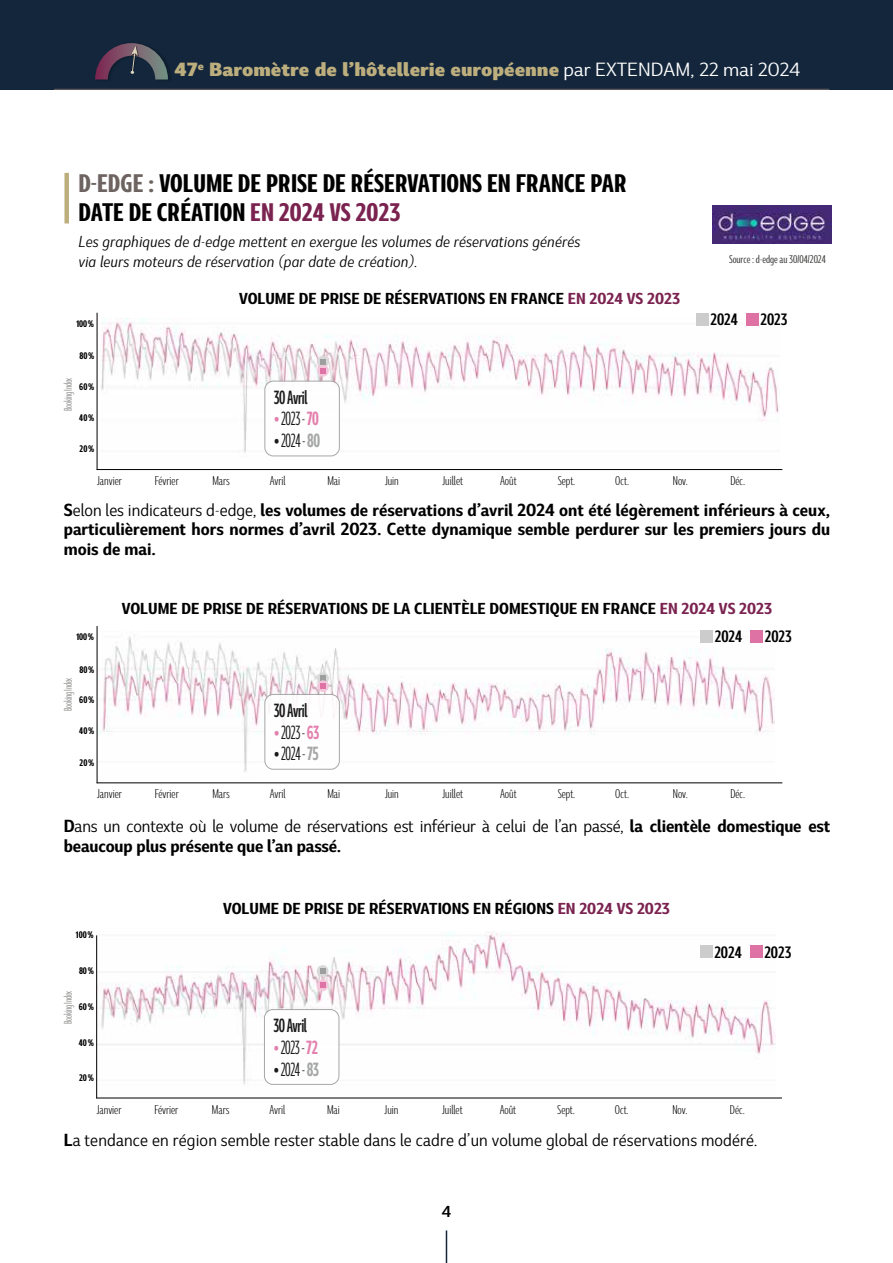
<style>
.page{position:relative;width:893px;height:1263px;background:#fff}
.page>*{position:absolute;margin:0;border:0;box-sizing:border-box;transform-origin:0 0}
.t1{font:700 condensed 24px/28.8px "Marble Display";color:#000}
.t2{font:800 expanded 18px "Marble Display";color:#bdae7e}
.t3{font:condensed 18px "Marble Display";letter-spacing:-.025em;color:#000;scale:.75 1}
.t4{font:600 condensed 18px "Marble Display";letter-spacing:-.025em;color:#000;scale:.75 1}
.t5{font:expanded 18px "Marble Display";color:#fff}
.t6{font:700 expanded 16.5px/19.5px "Marble Display";color:#000;text-align:justify;scale:.9 1}
.t7{font:expanded 16.5px/19.5px "Marble Display";letter-spacing:-.01em;color:#000;scale:.9 1}
.t8{font:expanded 16.5px "Marble Display";letter-spacing:.01em;color:#000;scale:.9 1}
.t9{font:600 condensed 15.6px "Marble Display";color:#000}
.t10{font:700 15px "Marble Display";color:#000}
.t11{font:italic expanded 15px/19.5px "Marble Display";letter-spacing:.01em;color:#000;scale:.9 1}
.t12{font:600 expanded 15px "Marble Display";color:#000}
.t13{font:300 condensed 12px "Marble Display";color:#000}
.t14{font:500 condensed 10.5px "Marble Display";letter-spacing:-.025em;color:#9d9d9c;scale:.75 1}
.t15{font:condensed 10.5px "Marble Display";color:#3c3c3b}
.t16{font:700 condensed 9px "Marble Display";color:#000;scale:.9 1}
.s1{font-weight:400;color:#fff}
.s2{color:#6d6461}
.s3{color:#7b2350}
.s4{font-weight:800;color:#e073a5}
.s5{font-weight:700;color:#e073a5}
.s6{font-weight:800}
.s7{font-weight:700;color:#9d9e9e}
.s8{font-weight:400}
.s9{font-weight:700}
</style>
<div class="page">
<hr style="left:446px;top:1230px;width:1px;height:33px;background:#13263b">
<div style="left:0;top:1px;width:893px;height:88px;background:#13263b"></div>
<hr style="left:54px;top:89px;width:775px;height:1px;background:#6d6461">
<svg style="left:95px;top:43px;width:73px;height:37px"></svg>
<div style="left:64px;top:173px;width:5px;height:50px;background:#bdae7e"></div>
<img style="left:713px;top:205px;width:118px;height:38px">
<img style="left:100px;top:319px;width:679px;height:138px">
<div style="left:696px;top:313px;width:13px;height:12px;background:#ccc"></div>
<div style="left:746px;top:313px;width:13px;height:12px;background:#de72a5"></div>
<hr style="left:97px;top:469px;width:685px;height:1px;background:#000">
<hr style="left:97px;top:313px;width:1px;height:157px;background:#000">
<div style="left:265px;top:381px;width:74px;height:75px;background:#fff;border-radius:9px"></div>
<div style="left:264px;top:381px;width:76px;height:75px;border:1px solid #9d9d9c;border-radius:9px"></div>
<div style="left:317px;top:356px;width:12px;height:12px;background:#d8d8d8;border-radius:50%"></div>
<svg style="left:317px;top:365px;width:12px;height:12px"></svg>
<svg style="left:320px;top:359px;width:6px;height:14px"></svg>
<img style="left:98px;top:636px;width:676px;height:136px">
<div style="left:700px;top:630px;width:13px;height:13px;background:#ccc"></div>
<div style="left:750px;top:630px;width:13px;height:13px;background:#de72a5"></div>
<hr style="left:97px;top:782px;width:685px;height:1px;background:#000">
<hr style="left:97px;top:626px;width:1px;height:157px;background:#000">
<div style="left:265px;top:694px;width:74px;height:75px;background:#fff;border-radius:9px"></div>
<div style="left:264px;top:694px;width:76px;height:76px;border:1px solid #9d9d9c;border-radius:9px"></div>
<div style="left:317px;top:672px;width:12px;height:12px;background:#d8d8d8;border-radius:50%"></div>
<div style="left:317px;top:680px;width:12px;height:12px;background:#f3c7db;border-radius:50%"></div>
<svg style="left:320px;top:675px;width:6px;height:14px"></svg>
<img style="left:97px;top:931px;width:679px;height:168px">
<div style="left:700px;top:945px;width:13px;height:13px;background:#ccc"></div>
<div style="left:750px;top:945px;width:13px;height:13px;background:#de72a5"></div>
<hr style="left:96px;top:1097px;width:686px;height:1px;background:#000">
<hr style="left:96px;top:935px;width:1px;height:163px;background:#000">
<div style="left:264px;top:1009px;width:75px;height:75px;background:#fff;border-radius:9px"></div>
<div style="left:264px;top:1009px;width:75px;height:76px;border:1px solid #9d9d9c;border-radius:9px"></div>
<div style="left:317px;top:965px;width:11px;height:12px;background:#d8d8d8;border-radius:50%"></div>
<svg style="left:320px;top:968px;width:5px;height:6px"></svg>
<div style="left:317px;top:979px;width:11px;height:12px;background:#f3c7db;border-radius:50%"></div>
<svg style="left:320px;top:982px;width:5px;height:6px"></svg>
<p class="t2" style="left:187px;top:53px;width:615px">5<sup>e</sup> Baromètre de l’hôtellerie européenne <span class="s1">par EXTENDAM, 22 mai 2024</span></p>
<p class="t2" style="left:175px;top:53px;width:25px">47</p>
<p class="t5" style="left:700px;top:55px;width:110px">15 mars 2024</p>
<h1 class="t1" style="left:78px;top:166px;width:550px"><span class="s2">D-EDGE :</span> VOLUME DE PRISE DE RÉSERVATIONS EN FRANCE PAR<br>DATE DE CRÉATION <span class="s3">EN 2024 VS 2023</span></h1>
<p class="t11" style="left:78px;top:231px;width:559px">Les graphiques de d-edge mettent en exergue les volumes de réservations générés via leurs moteurs de réservation (par date de création).</p>
<p class="t10" style="left:239px;top:285px;width:442px">VOLUME DE PRISE DE RÉSERVATIONS EN FRANCE <span class="s3">EN 2024 VS 2023</span></p>
<p class="t15" style="left:729px;top:250px;width:98px">Source : d-edge au 30/04/2024</p>
<p class="t16" style="left:76px;top:316px;width:21px">100 %</p>
<p class="t9" style="left:710px;top:306px;width:29px">2024</p>
<p class="t9" style="left:760px;top:306px;width:28px">2023</p>
<p class="t16" style="left:79px;top:348px;width:18px">80 %</p>
<p class="t16" style="left:79px;top:379px;width:18px">60 %</p>
<p class="t16" style="left:79px;top:409px;width:18px">40 %</p>
<p class="t16" style="left:80px;top:441px;width:18px">20 %</p>
<p class="t14" style="left:59px;top:411px;width:46px;rotate:-90deg">Booking Index</p>
<p class="t4" style="left:274px;top:382px;width:47px">30 Avril</p>
<p class="t3" style="left:274px;top:404px;width:62px"><span class="s4">•</span> 2023 - <span class="s5">70</span></p>
<p class="t3" style="left:274px;top:426px;width:63px"><span class="s6">•</span> 2024 - <span class="s7">80</span></p>
<p class="t13" style="left:97px;top:471px;width:26px">Janvier</p>
<p class="t13" style="left:155px;top:471px;width:25px">Février</p>
<p class="t13" style="left:212px;top:471px;width:19px">Mars</p>
<p class="t13" style="left:270px;top:471px;width:17px">Avril</p>
<p class="t13" style="left:327px;top:471px;width:14px">Mai</p>
<p class="t13" style="left:385px;top:471px;width:15px">Juin</p>
<p class="t13" style="left:443px;top:471px;width:22px">Juillet</p>
<p class="t13" style="left:500px;top:471px;width:18px">Août</p>
<p class="t13" style="left:558px;top:471px;width:19px">Sept.</p>
<p class="t13" style="left:615px;top:471px;width:15px">Oct.</p>
<p class="t13" style="left:673px;top:471px;width:17px">Nov.</p>
<p class="t13" style="left:730px;top:471px;width:16px">Déc.</p>
<p class="t6" style="left:64px;top:498px;width:853px">S<span class="s8">elon les indicateurs d-edge,</span> les volumes de réservations d’avril 2024 ont été légèrement inférieurs à ceux, particulièrement hors normes d’avril 2023. Cette dynamique semble perdurer sur les premiers jours du mois de mai.</p>
<p class="t10" style="left:122px;top:596px;width:652px">VOLUME DE PRISE DE RÉSERVATIONS DE LA CLIENTÈLE DOMESTIQUE EN FRANCE <span class="s3">EN 2024 VS 2023</span></p>
<p class="t16" style="left:76px;top:629px;width:21px">100 %</p>
<p class="t9" style="left:715px;top:623px;width:29px">2024</p>
<p class="t9" style="left:765px;top:623px;width:28px">2023</p>
<p class="t16" style="left:79px;top:662px;width:18px">80 %</p>
<p class="t16" style="left:79px;top:692px;width:18px">60 %</p>
<p class="t16" style="left:79px;top:723px;width:18px">40 %</p>
<p class="t16" style="left:80px;top:754px;width:18px">20 %</p>
<p class="t14" style="left:59px;top:711px;width:46px;rotate:-90deg">Booking Index</p>
<p class="t4" style="left:274px;top:695px;width:47px">30 Avril</p>
<p class="t3" style="left:274px;top:717px;width:62px"><span class="s4">•</span> 2023 - <span class="s5">63</span></p>
<p class="t3" style="left:274px;top:739px;width:61px"><span class="s6">•</span> 2024 - <span class="s7">75</span></p>
<p class="t13" style="left:97px;top:784px;width:26px">Janvier</p>
<p class="t13" style="left:155px;top:784px;width:25px">Février</p>
<p class="t13" style="left:212px;top:784px;width:19px">Mars</p>
<p class="t13" style="left:270px;top:784px;width:17px">Avril</p>
<p class="t13" style="left:327px;top:784px;width:14px">Mai</p>
<p class="t13" style="left:385px;top:784px;width:15px">Juin</p>
<p class="t13" style="left:443px;top:784px;width:22px">Juillet</p>
<p class="t13" style="left:500px;top:784px;width:18px">Août</p>
<p class="t13" style="left:558px;top:784px;width:19px">Sept.</p>
<p class="t13" style="left:615px;top:784px;width:15px">Oct.</p>
<p class="t13" style="left:673px;top:784px;width:17px">Nov.</p>
<p class="t13" style="left:730px;top:784px;width:16px">Déc.</p>
<p class="t7" style="left:64px;top:815px;width:853px"><span class="s9">D</span>ans un contexte où le volume de réservations est inférieur à celui de l’an passé, <span class="s9">la clientèle domestique est beaucoup plus présente que l’an passé.</span></p>
<p class="t16" style="left:76px;top:927px;width:21px">100 %</p>
<p class="t16" style="left:79px;top:963px;width:18px">80 %</p>
<p class="t16" style="left:79px;top:999px;width:18px">60 %</p>
<p class="t16" style="left:79px;top:1035px;width:18px">40 %</p>
<p class="t16" style="left:79px;top:1069px;width:18px">20 %</p>
<p class="t14" style="left:59px;top:1024px;width:46px;rotate:-90deg">Booking Index</p>
<p class="t10" style="left:223px;top:896px;width:448px">VOLUME DE PRISE DE RÉSERVATIONS EN RÉGIONS <span class="s3">EN 2024 VS 2023</span></p>
<p class="t4" style="left:273px;top:1010px;width:47px">30 Avril</p>
<p class="t3" style="left:273px;top:1033px;width:61px"><span class="s4">•</span> 2023 - <span class="s5">72</span></p>
<p class="t3" style="left:273px;top:1054px;width:63px"><span class="s6">•</span> 2024 - <span class="s7">83</span></p>
<p class="t9" style="left:714px;top:939px;width:29px">2024</p>
<p class="t9" style="left:764px;top:939px;width:28px">2023</p>
<p class="t13" style="left:97px;top:1100px;width:26px">Janvier</p>
<p class="t13" style="left:154px;top:1100px;width:25px">Février</p>
<p class="t13" style="left:212px;top:1100px;width:19px">Mars</p>
<p class="t13" style="left:269px;top:1100px;width:17px">Avril</p>
<p class="t13" style="left:327px;top:1100px;width:14px">Mai</p>
<p class="t13" style="left:385px;top:1100px;width:15px">Juin</p>
<p class="t13" style="left:442px;top:1100px;width:22px">Juillet</p>
<p class="t13" style="left:500px;top:1100px;width:18px">Août</p>
<p class="t13" style="left:557px;top:1100px;width:19px">Sept.</p>
<p class="t13" style="left:615px;top:1100px;width:15px">Oct.</p>
<p class="t13" style="left:672px;top:1100px;width:17px">Nov.</p>
<p class="t13" style="left:730px;top:1100px;width:16px">Déc.</p>
<p class="t8" style="left:64px;top:1127px;width:772px"><span class="s9">L</span>a tendance en région semble rester stable dans le cadre d’un volume global de réservations modéré.</p>
<p class="t12" style="left:442px;top:1198px;width:11px">4</p>
</div>
